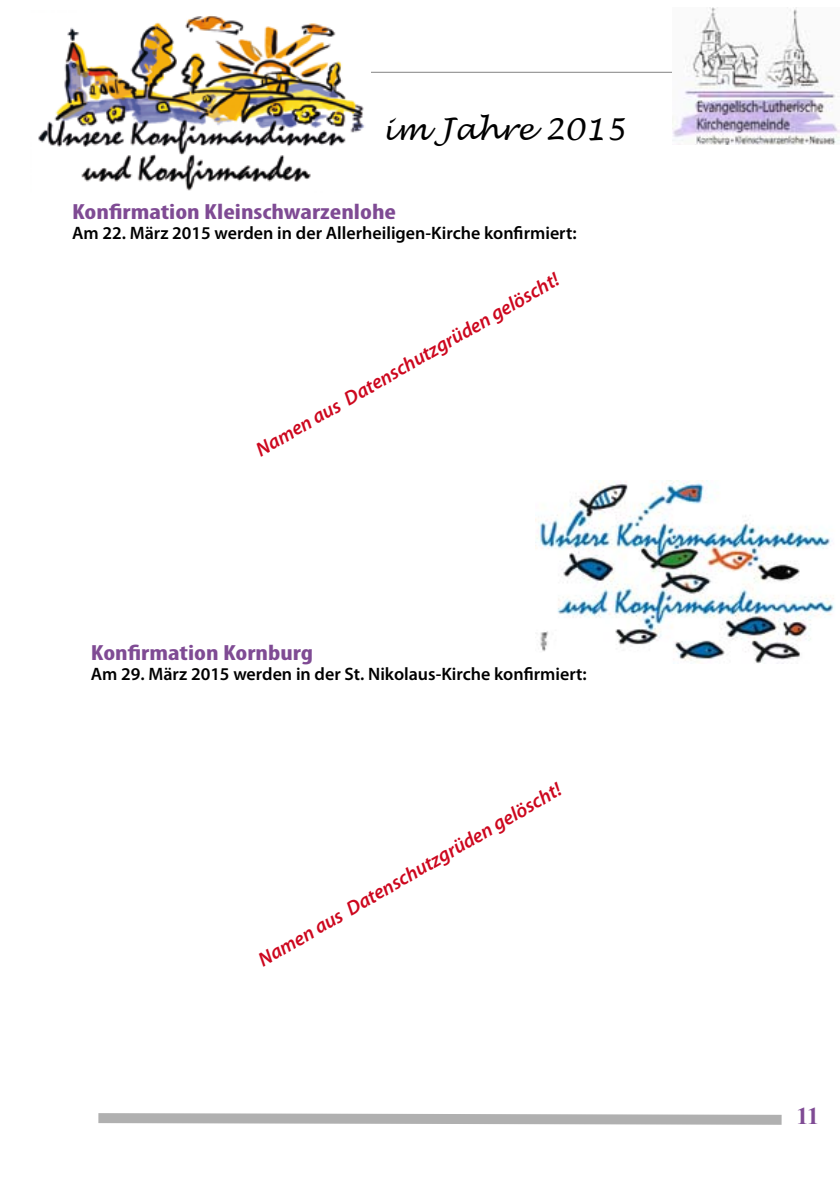
<style>
.page{position:relative;width:840px;height:1191px;background:#fff}
.page>*{position:absolute;margin:0;border:0;box-sizing:border-box;transform-origin:0 0}
.t1{font:italic 30px "Lucida Handwriting";color:#000}
.t2{font:700 24px "Times New Roman";color:#7f4b94}
.t3{font:700 condensed 22px "Myriad Pro";color:#7f4b94;scale:1.25 1}
.t4{font:italic 600 20px "Myriad Pro";color:#cd071e}
.t5{font:600 18px "Myriad Pro";color:#000}
</style>
<div class="page">
<hr style="left:154px;top:72px;width:607px;height:1px;background:#000">
<svg style="left:98px;top:1113px;width:684px;height:12px;background:#bdbdbd"></svg>
<img style="left:535px;top:480px;width:300px;height:183px">
<img style="left:38px;top:15px;width:332px;height:176px">
<img style="left:672px;top:8px;width:167px;height:136px">
<h1 class="t1" style="left:382px;top:112px;width:245px">im Jahre 2015</h1>
<p class="t3" style="left:72px;top:198px;width:260px">Konfirmation Kleinschwarzenlohe</p>
<p class="t5" style="left:72px;top:221px;width:506px">Am 22. März 2015 werden in der Allerheiligen-Kirche konfirmiert:</p>
<p class="t4" style="left:251px;top:440px;width:347px;rotate:-30deg">Namen aus Datenschutzgrüden gelöscht!</p>
<p class="t3" style="left:91px;top:638px;width:179px">Konfirmation Kornburg</p>
<p class="t5" style="left:91px;top:662px;width:497px">Am 29. März 2015 werden in der St. Nikolaus-Kirche konfirmiert:</p>
<p class="t4" style="left:253px;top:949px;width:347px;rotate:-30deg">Namen aus Datenschutzgrüden gelöscht!</p>
<h2 class="t2" style="left:796px;top:1098px;width:24px">11</h2>
</div>
